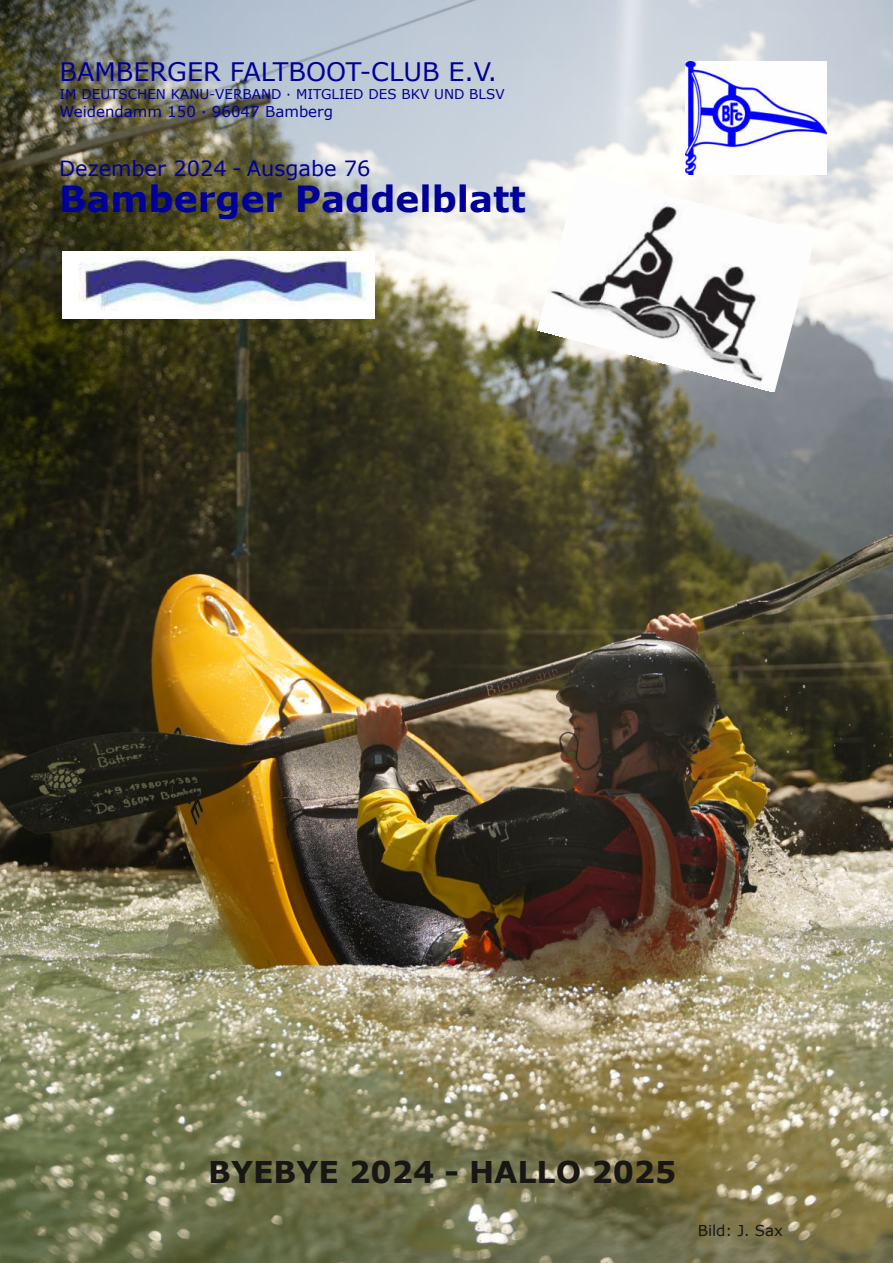
<style>
.page{position:relative;width:893px;height:1263px;background:#fff}
.page>*{position:absolute;margin:0;border:0;box-sizing:border-box;transform-origin:0 0}
.t1{font:700 36px "Verdana";color:#009}
.t2{font:700 30px "Verdana";color:#181715}
.t3{font:25.5px "Verdana";color:#009}
.t4{font:21px "Verdana";color:#009}
.t5{font:15px "Verdana";letter-spacing:.005em;color:#009}
.t6{font:15px "Verdana";letter-spacing:-.005em;color:#181715}
.t7{font:13.5px "Verdana";color:#009}
</style>
<div class="page">
<img style="left:0;top:0;width:893px;height:1263px">
<img style="left:686px;top:61px;width:141px;height:113px">
<img style="left:62px;top:251px;width:313px;height:68px">
<img style="left:537px;top:171px;width:279px;height:221px">
<h3 class="t3" style="left:60px;top:54px;width:439px">BAMBERGER FALTBOOT-CLUB E.V.</h3>
<p class="t7" style="left:60px;top:85px;width:446px">IM DEUTSCHEN KANU-VERBAND · MITGLIED DES BKV UND BLSV</p>
<p class="t5" style="left:60px;top:101px;width:275px">Weidendamm 150 · 96047 Bamberg</p>
<h3 class="t4" style="left:59px;top:154px;width:313px">Dezember 2024 - Ausgabe 76</h3>
<h1 class="t1" style="left:59px;top:174px;width:468px">Bamberger Paddelblatt</h1>
<h2 class="t2" style="left:208px;top:1151px;width:470px">BYEBYE 2024 - HALLO 2025</h2>
<p class="t6" style="left:698px;top:1220px;width:87px">Bild: J. Sax</p>
</div>
